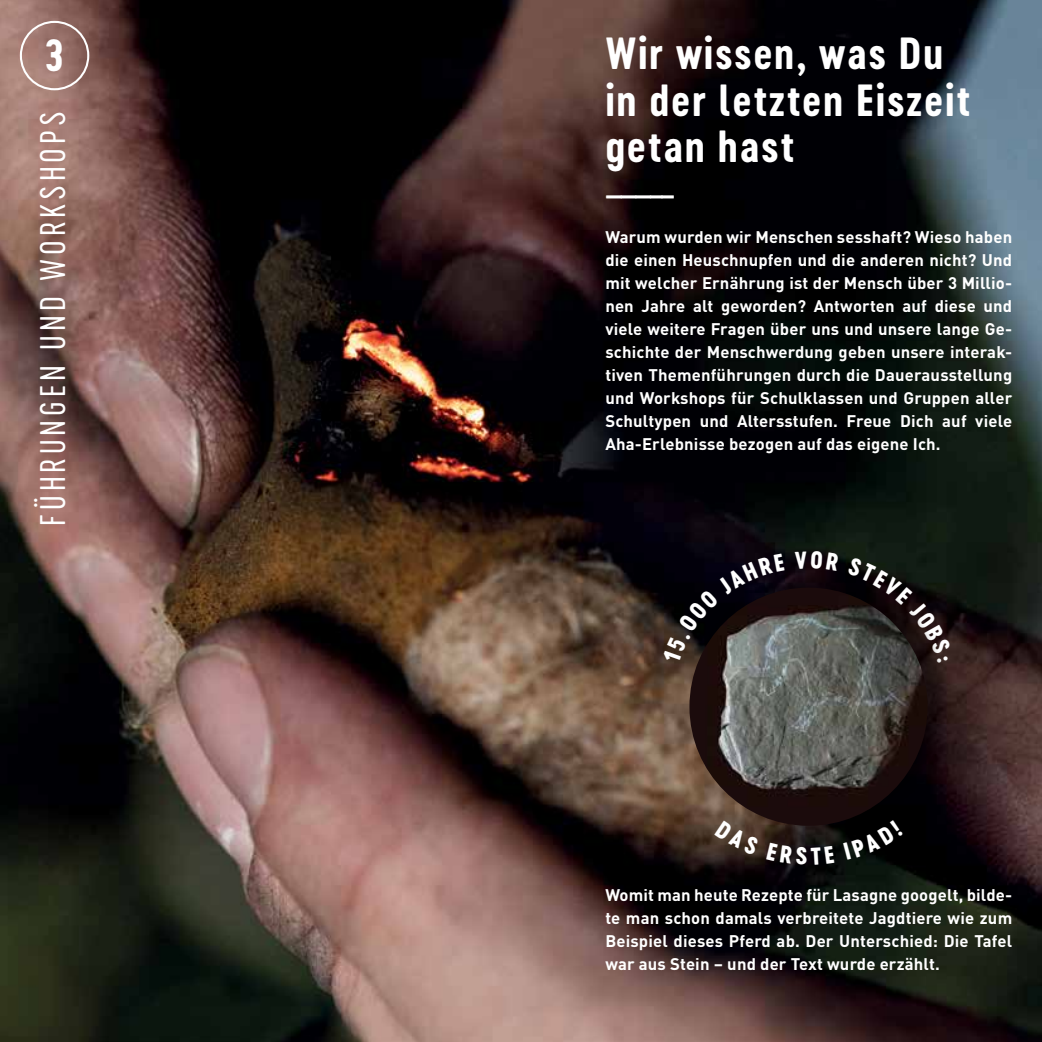
<style>
.page{position:relative;width:1042px;height:1042px;background:#fff}
.page>*{position:absolute;margin:0;border:0;box-sizing:border-box;transform-origin:0 0}
.t1{font:42px/46.2px "Cervo Neue Bold Neue";letter-spacing:.04em;color:#fff}
.t2{font:33.25px "Cervo Neue Light Neue";letter-spacing:.12em;color:#fff}
.t3{font:24.5px "Cervo Neue Black Neue";color:#fff}
.t4{font:700 16.62px/23.1px "DIN Pro";letter-spacing:.01em;color:#fff}
</style>
<div class="page">
<img style="left:0;top:0;width:1042px;height:1042px">
<div style="left:692px;top:570px;width:259px;height:259px;background:#000;opacity:.4"></div>
<img style="left:689px;top:587px;width:238px;height:239px;border-radius:119px">
<div style="left:20px;top:21px;width:69px;height:69px;border:2px solid #fff;border-radius:50%"></div>
<svg style="left:714px;top:820px;width:45px;height:35px;background:#4e3b2e"></svg>
<svg style="left:766px;top:842px;width:68px;height:23px;background:#120d0e"></svg>
<svg style="left:843px;top:820px;width:60px;height:40px;background:#010302"></svg>
<svg style="left:662px;top:553px;width:122px;height:110px;background:#221e22"></svg>
<svg style="left:795px;top:551px;width:44px;height:20px"></svg>
<svg style="left:847px;top:557px;width:104px;height:106px;background:#201d1b"></svg>
<h1 class="t1" style="left:44px;top:32px;width:21px">3</h1>
<h2 class="t2" style="left:31px;top:526px;width:415px;rotate:-90deg">FÜHRUNGEN UND WORKSHOPS</h2>
<h1 class="t1" style="left:605px;top:30px;width:366px">Wir wissen, was Du in der letzten Eiszeit getan hast</h1>
<h3 class="t3" style="left:605px;top:177px;width:71px">———––</h3>
<p class="t4" style="left:605px;top:224px;width:408px">Warum wurden wir Menschen sesshaft? Wieso haben die einen Heuschnupfen und die anderen nicht? Und mit welcher Ernährung ist der Mensch über 3 Millio&shy;nen Jahre alt geworden? Antworten auf diese und viele weitere Fragen über uns und unsere lange Ge&shy;schichte der Menschwerdung geben unsere interak&shy;tiven Themenführungen durch die Dauerausstellung und Workshops für Schulklassen und Gruppen aller Schultypen und Altersstufen. Freue Dich auf viele Aha-Erlebnisse bezogen auf das eigene Ich.</p>
<p class="t4" style="left:605px;top:882px;width:408px">Womit man heute Rezepte für Lasagne googelt, bilde&shy;te man schon damals verbreitete Jagdtiere wie zum Beispiel dieses Pferd ab. Der Unterschied: Die Tafel war aus Stein – und der Text wurde erzählt.</p>
</div>
